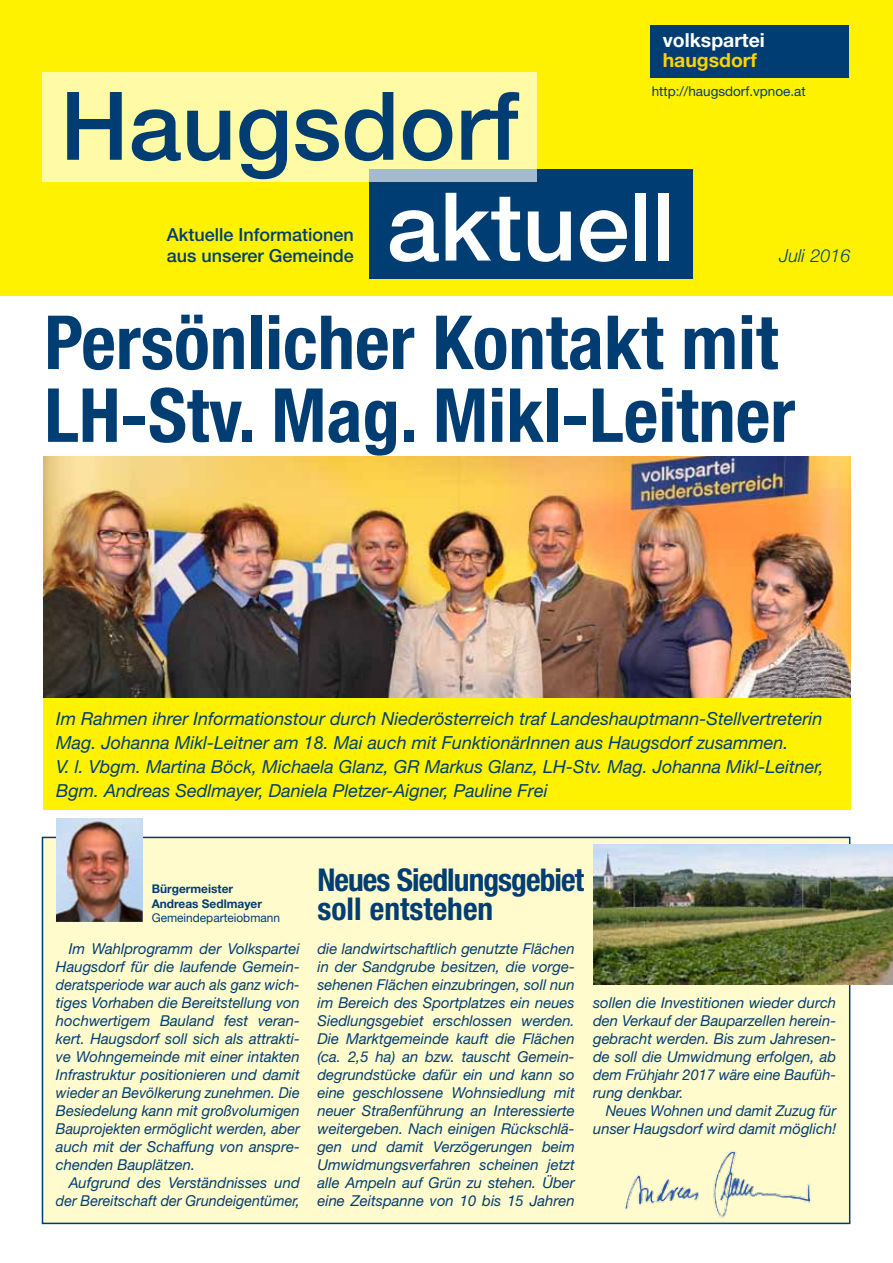
<style>
.page{position:relative;width:893px;height:1263px;background:#fff}
.page>*{position:absolute;margin:0;border:0;box-sizing:border-box;transform-origin:0 0}
.t1{font:500 94.8px "Helvetica Neue";color:#003d73}
.t2{font:500 94.8px "Helvetica Neue";color:#fff}
.t3{font:700 condensed 74.7px/72.8px "Helvetica Neue";color:#003d73}
.t4{font:700 condensed 31.5px/29.2px "Helvetica Neue";letter-spacing:-.03em;color:#003d73}
.t5{font:700 19.35px "Helvetica Neue";color:#fff}
.t6{font:700 19.35px "Helvetica Neue";color:#ffd200}
.t7{font:italic 18px/24px "Helvetica Neue";color:#003d73}
.t8{font:500 18px/21.6px "Helvetica Neue";color:#003d73}
.t9{font:italic 300 18px "Helvetica Neue";color:#003d73}
.t10{font:italic 15px/18px "Helvetica Neue";color:#003d73;text-align:justify}
.t11{font:italic 15px/18px "Helvetica Neue";color:#003d73;text-align:right;scale:.96 1}
.t12{font:13.5px "Helvetica Neue";color:#003d73}
.t13{font:700 12px/14.4px "Helvetica Neue";color:#003d73}
.t14{font:12px "Helvetica Neue";color:#003d73}
</style>
<div class="page">
<div style="left:0;top:0;width:893px;height:296px;background:#fff200"></div>
<img style="left:43px;top:456px;width:807px;height:242px">
<div style="left:43px;top:698px;width:807px;height:112px;background:#fff200"></div>
<div style="left:42px;top:837px;width:808px;height:387px;background:#fffbcc;border:2px solid #003d73"></div>
<div style="left:369px;top:169px;width:324px;height:109px;background:#003d73"></div>
<div style="left:43px;top:72px;width:494px;height:110px;background:#fffaa5"></div>
<div style="left:651px;top:26px;width:198px;height:52px;background:#003d73"></div>
<img style="left:56px;top:818px;width:87px;height:104px">
<img style="left:625px;top:1150px;width:186px;height:68px">
<img style="left:593px;top:844px;width:300px;height:141px">
<h1 class="t1" style="left:60px;top:70px;width:460px">Haugsdorf</h1>
<p class="t5" style="left:663px;top:29px;width:104px">volkspartei</p>
<p class="t6" style="left:663px;top:48px;width:96px">haugsdorf</p>
<p class="t12" style="left:652px;top:83px;width:156px">http://haugsdorf.vpnoe.at</p>
<p class="t8" style="left:167px;top:223px;width:189px">Aktuelle Informationen aus unserer Gemeinde</p>
<h1 class="t2" style="left:387px;top:170px;width:290px">aktuell</h1>
<p class="t9" style="left:780px;top:245px;width:72px">Juli 2016</p>
<h2 class="t3" style="left:44px;top:305px;width:752px">Persönlicher Kontakt mit<br>LH-Stv. Mag. Mikl-Leitner</h2>
<p class="t7" style="left:56px;top:706px;width:769px">Im Rahmen ihrer Informationstour durch Niederösterreich traf Landeshauptmann-Stellvertreterin Mag. Johanna Mikl-Leitner am 18. Mai auch mit FunktionärInnen aus Haugsdorf zusammen.<br>V. l. Vbgm. Martina Böck, Michaela Glanz, GR Markus Glanz, LH-Stv. Mag. Johanna Mikl-Leitner, Bgm. Andreas Sedlmayer, Daniela Pletzer-Aigner, Pauline Frei</p>
<p class="t13" style="left:152px;top:881px;width:112px">Bürgermeister<br>Andreas Sedlmayer</p>
<p class="t14" style="left:152px;top:910px;width:130px">Gemeindeparteiobmann</p>
<p class="t10" style="left:56px;top:939px;width:245px;text-indent:13px">Im Wahlprogramm der Volkspartei Haugsdorf für die laufende Gemein&shy;deratsperiode war auch als ganz wich&shy;tiges Vorhaben die Bereitstellung von hochwertigem Bauland fest veran&shy;kert. Haugsdorf soll sich als attrakti&shy;ve Wohngemeinde mit einer intakten Infrastruktur positionieren und damit wieder an Bevölkerung zunehmen. Die Besiedelung kann mit großvolumigen Bauprojekten ermöglicht werden, aber auch mit der Schaffung von anspre&shy;chenden Bauplätzen.</p>
<p class="t10" style="left:56px;top:1173px;width:245px;text-align:right">Aufgrund des Verständnisses und der Bereitschaft der Grundeigentümer,</p>
<h3 class="t4" style="left:317px;top:865px;width:268px">Neues Siedlungsgebiet soll entstehen</h3>
<p class="t10" style="left:317px;top:939px;width:259px">die landwirtschaftlich genutzte Flächen in der Sandgrube besitzen, die vorge&shy;sehenen Flächen einzubringen, soll nun im Bereich des Sportplatzes ein neues Siedlungsgebiet erschlossen werden.<br>Die Marktgemeinde kauft die Flächen (ca. 2,5 ha) an bzw. tauscht Gemein&shy;degrundstücke dafür ein und kann so eine geschlossene Wohnsiedlung mit neuer Straßenführung an Interessierte weitergeben. Nach einigen Rückschlä&shy;gen und damit Verzögerungen beim Umwidmungsverfahren scheinen jetzt alle Ampeln auf Grün zu stehen. Über eine Zeitspanne von 10 bis 15 Jahren</p>
<p class="t10" style="left:593px;top:993px;width:245px">sollen die Investitionen wieder durch den Verkauf der Bauparzellen herein&shy;gebracht werden. Bis zum Jahresen&shy;de soll die Umwidmung erfolgen, ab dem Frühjahr 2017 wäre eine Baufüh&shy;rung denkbar.</p>
<p class="t11" style="left:593px;top:1101px;width:255px">Neues Wohnen und damit Zuzug für unser Haugsdorf wird damit möglich!</p>
</div>
